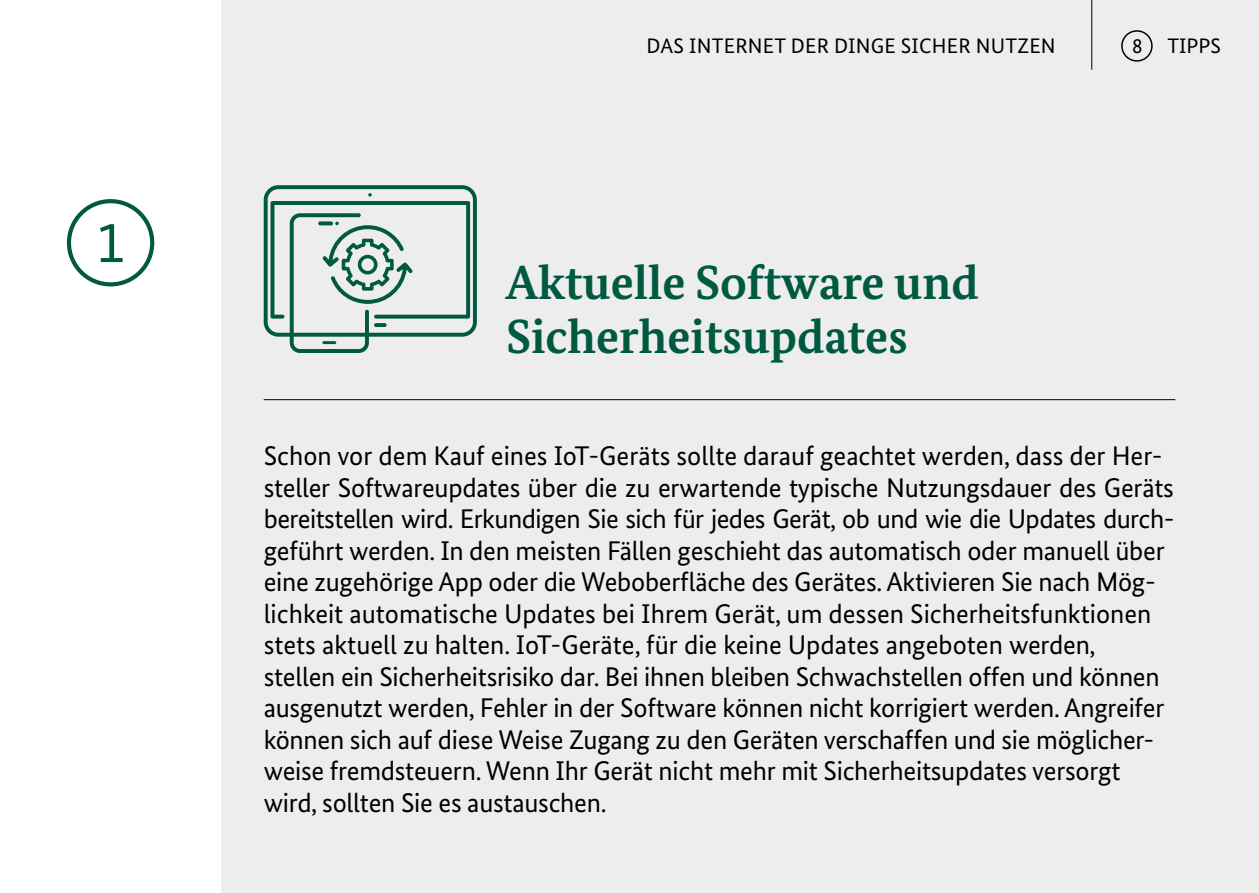
<style>
.page{position:relative;width:1259px;height:893px;background:#fff}
.page>*{position:absolute;margin:0;border:0;box-sizing:border-box;transform-origin:0 0}
.t1{font:58.2px "Bundes Sans";color:#005941}
.t2{font:700 48px/54px "Bundes Serif";color:#005941}
.t3{font:27px/31.5px "Bundes Sans";letter-spacing:-.01em;color:#000}
.t4{font:21px "Bundes Sans";letter-spacing:.01em;color:#000}
</style>
<div class="page">
<div style="left:221px;top:0;width:1038px;height:893px;background:#ededed"></div>
<div style="left:1121px;top:30px;width:31px;height:32px;border:2px solid #000;border-radius:50%"></div>
<hr style="left:1091px;top:0;width:1px;height:70px;background:#000">
<hr style="left:264px;top:399px;width:911px;height:1px;background:#000">
<div style="left:67px;top:199px;width:87px;height:87px;border:4px solid #005941;border-radius:50%"></div>
<svg style="left:264px;top:185px;width:213px;height:168px"></svg>
<h1 class="t1" style="left:96px;top:207px;width:31px">1</h1>
<p class="t4" style="left:646px;top:33px;width:411px">DAS INTERNET DER DINGE SICHER NUTZEN</p>
<p class="t4" style="left:1132px;top:33px;width:90px">8 TIPPS</p>
<h2 class="t2" style="left:506px;top:255px;width:474px">Aktuelle Software und<br>Sicherheitsupdates</h2>
<p class="t3" style="left:264px;top:440px;width:912px">Schon vor dem Kauf eines IoT-Geräts sollte darauf geachtet werden, dass der Her&shy;steller Softwareupdates über die zu erwartende typische Nutzungsdauer des Geräts bereitstellen wird. Erkundigen Sie sich für jedes Gerät, ob und wie die Updates durch&shy;geführt werden. In den meisten Fällen geschieht das automatisch oder manuell über eine zugehörige App oder die Weboberfläche des Gerätes. Aktivieren Sie nach Mög&shy;lichkeit automatische Updates bei Ihrem Gerät, um dessen Sicherheitsfunktionen stets aktuell zu halten. IoT-Geräte, für die keine Updates angeboten werden,<br>stellen ein Sicherheitsrisiko dar. Bei ihnen bleiben Schwachstellen offen und können ausgenutzt werden, Fehler in der Software können nicht korrigiert werden. Angreifer können sich auf diese Weise Zugang zu den Geräten verschaffen und sie möglicher&shy;weise fremdsteuern. Wenn Ihr Gerät nicht mehr mit Sicherheitsupdates versorgt wird, sollten Sie es austauschen.</p>
</div>
